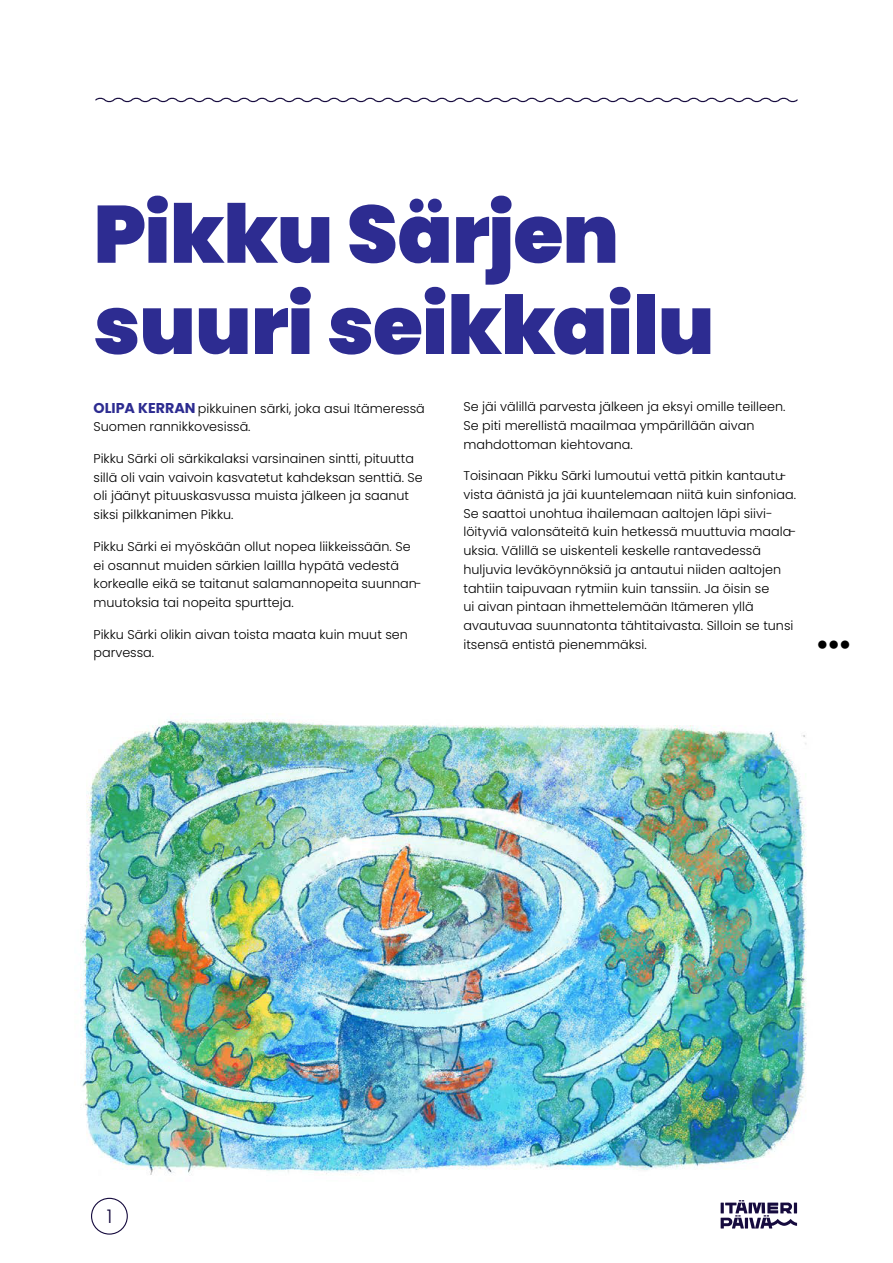
<style>
.page{position:relative;width:893px;height:1263px;background:#fff}
.page>*{position:absolute;margin:0;border:0;box-sizing:border-box;transform-origin:0 0}
.t1{font:900 81px/91.2px "Poppins";letter-spacing:-.01em;color:#2d2c91}
.t2{font:700 35.25px "Futura";color:#000}
.t3{font:300 18.75px "Poppins";color:#160b3e}
.t4{font:300 12.75px/18.8px "Poppins";color:#000}
.s1{font-weight:700;font-size:14.25px;color:#2d2c91}
</style>
<div class="page">
<img style="left:80px;top:718px;width:727px;height:458px">
<svg style="left:721px;top:1200px;width:76px;height:28px"></svg>
<div style="left:91px;top:1198px;width:37px;height:36px;border:1px solid #160b3e;border-radius:50%"></div>
<svg style="left:95px;top:97px;width:703px;height:6px"></svg>
<h1 class="t1" style="left:94px;top:189px;width:622px">Pikku Särjen suuri seikkailu</h1>
<p class="t4" style="left:94px;top:399px;width:333px"><span class="s1">OLIPA KERRAN</span> pikkuinen särki, joka asui Itämeressä<br>Suomen rannikkovesissä.</p>
<p class="t4" style="left:94px;top:449px;width:331px">Pikku Särki oli särkikalaksi varsinainen sintti, pituutta sillä oli vain vaivoin kasvatetut kahdeksan senttiä. Se oli jäänyt pituuskasvussa muista jälkeen ja saanut siksi pilkkanimen Pikku.</p>
<p class="t4" style="left:94px;top:537px;width:330px">Pikku Särki ei myöskään ollut nopea liikkeissään. Se ei osannut muiden särkien laillla hypätä vedestä korkealle eikä se taitanut salamannopeita suunnan&shy;muutoksia tai nopeita spurtteja.</p>
<p class="t4" style="left:94px;top:625px;width:316px">Pikku Särki olikin aivan toista maata kuin muut sen parvessa.</p>
<p class="t4" style="left:463px;top:397px;width:323px">Se jäi välillä parvesta jälkeen ja eksyi omille teilleen.<br>Se piti merellistä maailmaa ympärillään aivan mahdottoman kiehtovana.</p>
<p class="t4" style="left:463px;top:466px;width:334px">Toisinaan Pikku Särki lumoutui vettä pitkin kantautu&shy;vista äänistä ja jäi kuuntelemaan niitä kuin sinfoniaa.<br>Se saattoi unohtua ihailemaan aaltojen läpi siivi&shy;löityviä valonsäteitä kuin hetkessä muuttuvia maala&shy;uksia. Välillä se uiskenteli keskelle rantavedessä huljuvia leväköynnöksiä ja antautui niiden aaltojen tahtiin taipuvaan rytmiin kuin tanssiin. Ja öisin se<br>ui aivan pintaan ihmettelemään Itämeren yllä avautuvaa suunnatonta tähtitaivasta. Silloin se tunsi itsensä entistä pienemmäksi.</p>
<h2 class="t2" style="left:816px;top:609px;width:36px">...</h2>
<h3 class="t3" style="left:107px;top:1206px;width:7px">1</h3>
</div>
